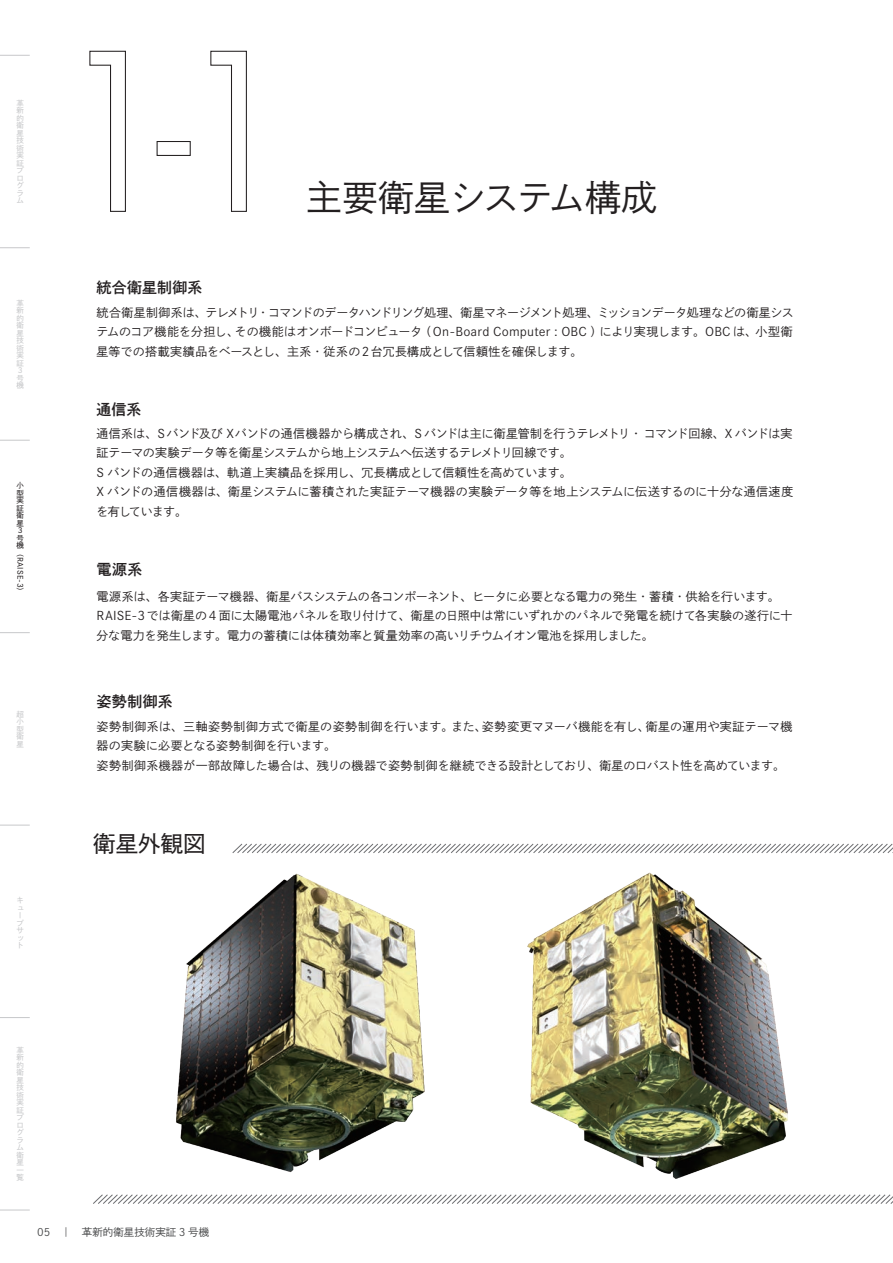
<style>
.page{position:relative;width:893px;height:1263px;background:#fff}
.page>*{position:absolute;margin:0;border:0;box-sizing:border-box;transform-origin:0 0}
.t1{font:36px "DNP Shuei Go Kin Std L";color:#231f20}
.t2{font:22.5px "DNP Shuei Go Kin Std M";color:#231f20}
.t3{font:15px "DNP Shuei Go Kin Std B";letter-spacing:.01em;color:#231f20}
.t4{font:12px/19.5px "DNP Shuei Go Kin Std L";color:#231f20}
.t5{font:10.5px "DNP Shuei Go Kin Std L";color:#454647}
.t6{font:7.5px/7.5px "DNP Shuei Go Kin Std M";color:#c7c8ca}
.t7{font:7.5px/7.5px "DNP Shuei Go Kin Std M";letter-spacing:.025em;color:#231f20}
</style>
<div class="page">
<hr style="left:0;top:55px;width:30px;height:1px;background:#c7c8ca">
<hr style="left:0;top:247px;width:30px;height:1px;background:#c7c8ca">
<hr style="left:0;top:440px;width:30px;height:1px;background:#c7c8ca">
<hr style="left:0;top:632px;width:30px;height:1px;background:#c7c8ca">
<hr style="left:0;top:825px;width:30px;height:1px;background:#c7c8ca">
<hr style="left:0;top:1017px;width:30px;height:1px;background:#c7c8ca">
<hr style="left:0;top:1210px;width:30px;height:1px;background:#c7c8ca">
<svg style="left:89px;top:50px;width:37px;height:162px"></svg>
<div style="left:157px;top:141px;width:34px;height:15px;border:1px solid #231f20"></div>
<svg style="left:210px;top:50px;width:37px;height:162px"></svg>
<img style="left:176px;top:873px;width:249px;height:300px">
<img style="left:527px;top:872px;width:261px;height:307px">
<svg style="left:232px;top:843px;width:661px;height:10px"></svg>
<svg style="left:93px;top:1194px;width:800px;height:10px"></svg>
<p class="t6" style="left:17px;top:99px;width:9px">革新的衛星技術実証プログラム</p>
<p class="t6" style="left:17px;top:299px;width:9px">革新的衛星技術実証<br>３号機</p>
<p class="t7" style="left:17px;top:482px;width:9px">小型実証衛星<br>３号機（</p>
<p class="t7" style="left:24px;top:557px;width:32px;rotate:90deg">RAISE-3</p>
<p class="t7" style="left:17px;top:587px;width:9px">）</p>
<p class="t6" style="left:17px;top:710px;width:9px;text-align:justify">超小型衛星</p>
<p class="t6" style="left:17px;top:896px;width:9px">キューブサット</p>
<p class="t3" style="left:97px;top:276px;width:107px">統合衛星制御系</p>
<h1 class="t1" style="left:306px;top:173px;width:353px">主要衛星システム構成</h1>
<p class="t4" style="left:97px;top:302px;width:699px;text-align:justify">統合衛星制御系は、テレメトリ・コマンドのデータハンドリング処理、衛星マネージメント処理、ミッションデータ処理などの衛星システムのコア機能を分担し、その機能はオンボードコンピュータ（On-Board Computer : OBC ）により実現します。OBC は、小型衛星等での搭載実績品をベースとし、主系・従系の2台冗長構成として信頼性を確保します。</p>
<p class="t3" style="left:97px;top:398px;width:46px">通信系</p>
<p class="t4" style="left:97px;top:424px;width:698px">通信系は、Sバンド及び Xバンドの通信機器から構成され、S バンドは主に衛星管制を行うテレメトリ・コマンド回線、X バンドは実証テーマの実験データ等を衛星システムから地上システムへ伝送するテレメトリ回線です。<br>S バンドの通信機器は、軌道上実績品を採用し、冗長構成として信頼性を高めています。<br>X バンドの通信機器は、衛星システムに蓄積された実証テーマ機器の実験データ等を地上システムに伝送するのに十分な通信速度を有しています。</p>
<p class="t3" style="left:97px;top:559px;width:48px">電源系</p>
<p class="t4" style="left:97px;top:586px;width:698px">電源系は、各実証テーマ機器、衛星バスシステムの各コンポーネント、ヒータに必要となる電力の発生・蓄積・供給を行います。<br>RAISE-3 では衛星の 4 面に太陽電池パネルを取り付けて、衛星の日照中は常にいずれかのパネルで発電を続けて各実験の遂行に十分な電力を発生します。電力の蓄積には体積効率と質量効率の高いリチウムイオン電池を採用しました。</p>
<p class="t3" style="left:97px;top:690px;width:78px">姿勢制御系</p>
<p class="t4" style="left:97px;top:716px;width:697px">姿勢制御系は、三軸姿勢制御方式で衛星の姿勢制御を行います。また、姿勢変更マヌーバ機能を有し、衛星の運用や実証テーマ機器の実験に必要となる姿勢制御を行います。<br>姿勢制御系機器が一部故障した場合は、残りの機器で姿勢制御を継続できる設計としており、衛星のロバスト性を高めています。</p>
<h2 class="t2" style="left:93px;top:829px;width:114px">衛星外観図</h2>
<p class="t6" style="left:17px;top:1046px;width:9px">革新的衛星技術実証プログラム衛星一覧</p>
<p class="t5" style="left:37px;top:1225px;width:174px">05　｜　革新的衛星技術実証 3 号機</p>
</div>
